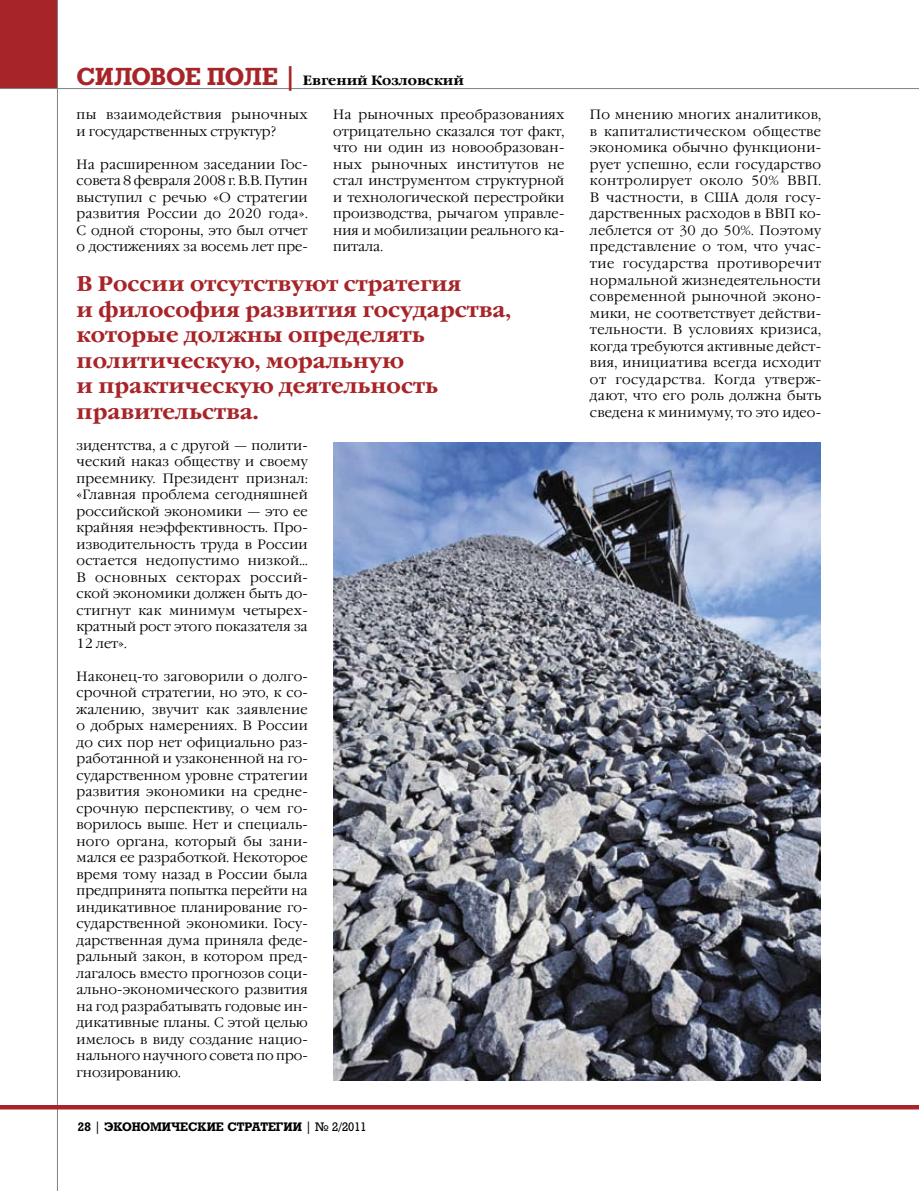
<style>
.page{position:relative;width:919px;height:1191px;background:#fff}
.page>*{position:absolute;margin:0;border:0;box-sizing:border-box;transform-origin:0 0}
.t1{font:700 21px/25.5px "Garamond C";color:#a72428}
.t2{font:300 13.5px/16.5px "Garamond C";color:#000;text-align:justify}
.t3{font:700 13.5px "Garamond C";color:#000}
.t4{font:700 12px "Rodeo";color:#000}
.s1{font-family:"Rodeo";font-size:24px;color:#a72428}
.s2{font-weight:400}
</style>
<div class="page">
<div style="left:0;top:0;width:58px;height:89px;background:#a72428"></div>
<hr style="left:57px;top:0;width:1px;height:1191px;background:#808284">
<hr style="left:0;top:88px;width:918px;height:1px;background:#808284">
<hr style="left:0;top:1105px;width:918px;height:4px;background:#a72428">
<img style="left:333px;top:443px;width:487px;height:637px">
<p class="t3" style="left:77px;top:73px;width:389px"><span class="s1">СИЛОВОЕ ПОЛЕ |</span> Евгений Козловский</p>
<p class="t2" style="left:77px;top:107px;width:233px">пы взаимодействия рыночных и государственных структур?</p>
<p class="t2" style="left:77px;top:157px;width:233px">На расширенном заседании Гос&shy;совета 8 февраля 2008 г. В.В. Путин выступил с речью «О стратегии развития России до 2020 года».<br>С одной стороны, это был отчет о достижениях за восемь лет пре-</p>
<p class="t2" style="left:333px;top:107px;width:233px">На рыночных преобразованиях отрицательно сказался тот факт, что ни один из новообразован&shy;ных рыночных институтов не стал инструментом структурной и технологической перестройки производства, рычагом управле&shy;ния и мобилизации реального ка&shy;питала.</p>
<p class="t2" style="left:590px;top:107px;width:233px">По мнению многих аналитиков, в капиталистическом обществе экономика обычно функциони&shy;рует успешно, если государство контролирует около 50% ВВП.<br>В частности, в США доля госу&shy;дарственных расходов в ВВП ко&shy;леблется от 30 до 50%. Поэтому представление о том, что учас&shy;тие государства противоречит нормальной жизнедеятельности современной рыночной эконо&shy;мики, не соответствует действи&shy;тельности. В условиях кризиса, когда требуются активные дейст&shy;вия, инициатива всегда исходит от государства. Когда утверж&shy;дают, что его роль должна быть сведена к минимуму, то это идео-</p>
<h1 class="t1" style="left:77px;top:271px;width:436px">В России отсутствуют стратегия<br>и философия развития государства, которые должны определять политическую, моральную<br>и практическую деятельность правительства.</h1>
<p class="t2" style="left:77px;top:437px;width:233px">зидентства, а с другой — полити&shy;ческий наказ обществу и своему преемнику. Президент признал: «Главная проблема сегодняшней российской экономики — это ее крайняя неэффективность. Про&shy;изводительность труда в России остается недопустимо низкой… В основных секторах россий&shy;ской экономики должен быть до&shy;стигнут как минимум четырех&shy;кратный рост этого показателя за 12 лет».</p>
<p class="t2" style="left:77px;top:668px;width:233px">Наконец-то заговорили о долго&shy;срочной стратегии, но это, к со&shy;жалению, звучит как заявление о добрых намерениях. В России до сих пор нет официально раз&shy;работанной и узаконенной на го&shy;сударственном уровне стратегии развития экономики на средне&shy;срочную перспективу, о чем го&shy;ворилось выше. Нет и специаль&shy;ного органа, который бы зани&shy;мался ее разработкой. Некоторое время тому назад в России была предпринята попытка перейти на индикативное планирование го&shy;сударственной экономики. Госу&shy;дарственная дума приняла феде&shy;ральный закон, в котором пред&shy;лагалось вместо прогнозов соци&shy;ально-экономического развития на год разрабатывать годовые ин&shy;дикативные планы. С этой целью имелось в виду создание нацио&shy;нального научного совета по про&shy;гнозированию.</p>
<p class="t4" style="left:78px;top:1119px;width:290px">28 <span class="s2">|</span> ЭКОНОМИЧЕСКИЕ СТРАТЕГИИ <span class="s2">| № 2/2011</span></p>
</div>
